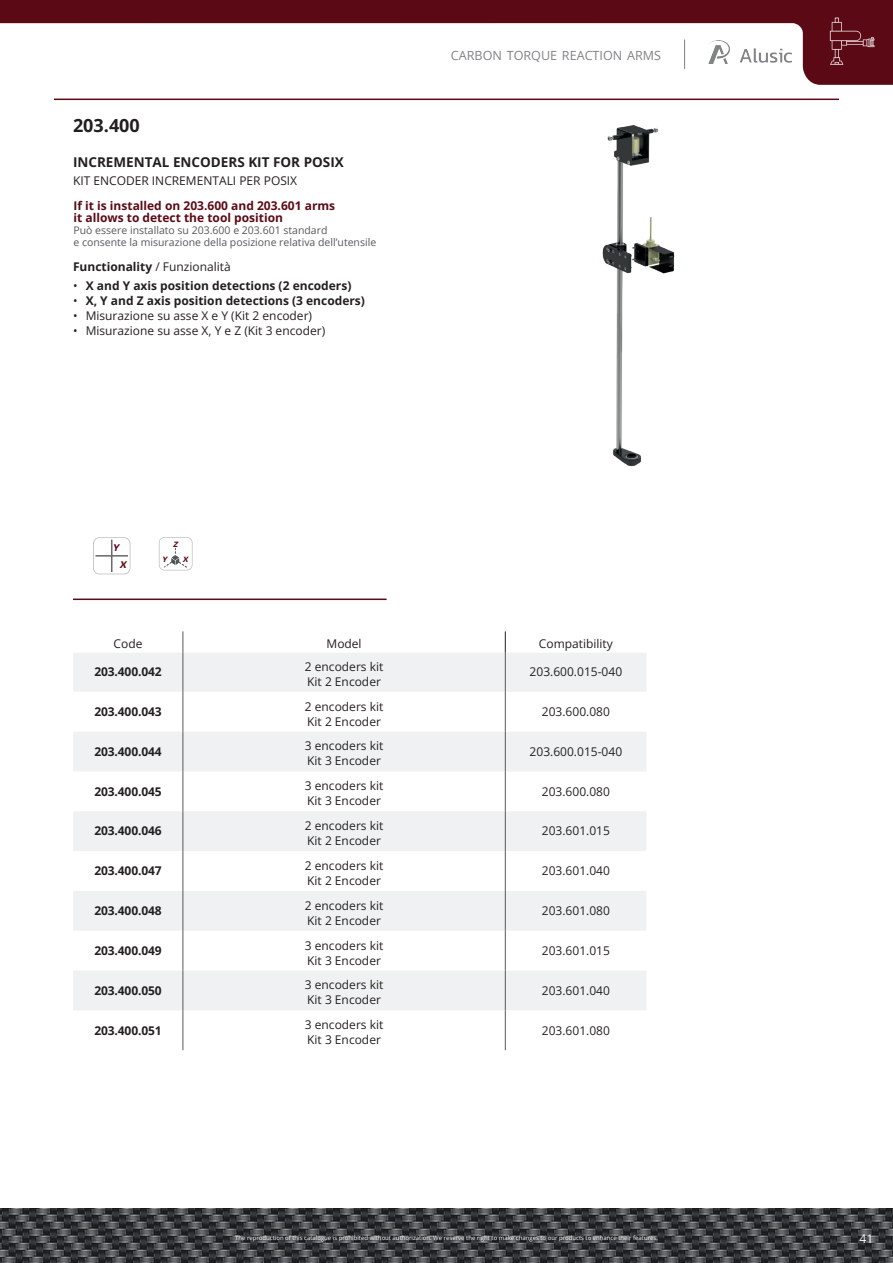
<style>
.page{position:relative;width:893px;height:1263px;background:#fff}
.page>*{position:absolute;margin:0;border:0;box-sizing:border-box;transform-origin:0 0}
.t1{font:700 18px "Open Sans";color:#231f20}
.t2{font:700 13.5px "Open Sans";color:#231f20}
.t3{font:12.6px "Open Sans";color:#808285}
.t4{font:12px/15px "Open Sans";color:#231f20}
.t5{font:700 12px "Open Sans";color:#231f20}
.t6{font:700 12px/12px "Open Sans";color:#5b0a15}
.t7{font:12px "Open Sans";color:#fff}
.t8{font:10.5px/12px "Open Sans";color:#57585a}
.t9{font:10.05px "Eurostile Hea Ita";color:#5b0a15}
.t10{font:7.95px "Eurostile Hea Ita";color:#5b0a15}
.t11{font:6px "Open Sans";color:#fff}
.s1{font-weight:400}
</style>
<div class="page">
<img style="left:0;top:1209px;width:893px;height:54px">
<hr style="left:54px;top:99px;width:785px;height:1px;background:#5b0a15">
<svg style="left:0;top:0;width:893px;height:85px"></svg>
<img style="left:824px;top:13px;width:56px;height:56px">
<svg style="left:684px;top:40px;width:1px;height:29px"></svg>
<img style="left:602px;top:125px;width:73px;height:342px">
<svg style="left:93px;top:537px;width:37px;height:37px"></svg>
<hr style="left:111px;top:540px;width:1px;height:32px;background:#686b6c">
<hr style="left:95px;top:555px;width:33px;height:2px;background:#686b6c">
<svg style="left:159px;top:537px;width:34px;height:33px"></svg>
<hr style="left:73px;top:598px;width:314px;height:2px;background:#5b0a15">
<svg style="left:73px;top:653px;width:573px;height:357px;fill:#f0f1f2"></svg>
<hr style="left:183px;top:653px;width:1px;height:39px;background:#57585a">
<hr style="left:505px;top:653px;width:1px;height:39px;background:#57585a">
<hr style="left:183px;top:692px;width:1px;height:40px;background:#57585a">
<hr style="left:505px;top:692px;width:1px;height:40px;background:#57585a">
<hr style="left:183px;top:732px;width:1px;height:39px;background:#57585a">
<hr style="left:505px;top:732px;width:1px;height:39px;background:#57585a">
<hr style="left:183px;top:771px;width:1px;height:40px;background:#57585a">
<hr style="left:505px;top:771px;width:1px;height:40px;background:#57585a">
<hr style="left:183px;top:811px;width:1px;height:40px;background:#57585a">
<hr style="left:505px;top:811px;width:1px;height:40px;background:#57585a">
<hr style="left:183px;top:851px;width:1px;height:40px;background:#57585a">
<hr style="left:505px;top:851px;width:1px;height:40px;background:#57585a">
<hr style="left:183px;top:891px;width:1px;height:40px;background:#57585a">
<hr style="left:505px;top:891px;width:1px;height:40px;background:#57585a">
<hr style="left:183px;top:931px;width:1px;height:39px;background:#57585a">
<hr style="left:505px;top:931px;width:1px;height:39px;background:#57585a">
<hr style="left:183px;top:970px;width:1px;height:40px;background:#57585a">
<hr style="left:505px;top:970px;width:1px;height:40px;background:#57585a">
<hr style="left:183px;top:1010px;width:1px;height:40px;background:#57585a">
<hr style="left:505px;top:1010px;width:1px;height:40px;background:#57585a">
<svg style="left:183px;top:631px;width:1px;height:22px"></svg>
<svg style="left:505px;top:631px;width:1px;height:22px"></svg>
<h1 class="t1" style="left:73px;top:112px;width:68px">203.400</h1>
<p class="t2" style="left:73px;top:153px;width:272px">INCREMENTAL ENCODERS KIT FOR POSIX</p>
<p class="t4" style="left:73px;top:173px;width:226px">KIT ENCODER INCREMENTALI PER POSIX</p>
<p class="t6" style="left:73px;top:200px;width:263px">If it is installed on 203.600 and 203.601 arms it allows to detect the tool position</p>
<p class="t8" style="left:73px;top:224px;width:304px">Può essere installato su 203.600 e 203.601 standard<br>e consente la misurazione della posizione relativa dell’utensile</p>
<p class="t5" style="left:73px;top:259px;width:159px">Functionality <span class="s1">/ Funzionalità</span></p>
<p class="t5" style="left:73px;top:277px;width:280px"><span class="s1">•</span> X and Y axis position detections (2 encoders)</p>
<p class="t5" style="left:73px;top:292px;width:293px"><span class="s1">•</span> X, Y and Z axis position detections (3 encoders)</p>
<p class="t4" style="left:73px;top:307px;width:241px">• Misurazione su asse X e Y (Kit 2 encoder)</p>
<p class="t4" style="left:73px;top:322px;width:254px">• Misurazione su asse X, Y e Z (Kit 3 encoder)</p>
<p class="t3" style="left:451px;top:47px;width:212px">CARBON TORQU E REACTION ARMS</p>
<p class="t9" style="left:113px;top:540px;width:8px">Y</p>
<p class="t9" style="left:120px;top:558px;width:8px">X</p>
<p class="t10" style="left:173px;top:538px;width:6px">Z</p>
<p class="t10" style="left:163px;top:553px;width:6px">Y</p>
<p class="t10" style="left:183px;top:554px;width:7px">X</p>
<p class="t4" style="left:114px;top:636px;width:30px">Code</p>
<p class="t4" style="left:327px;top:636px;width:37px">Model</p>
<p class="t4" style="left:539px;top:636px;width:75px">Compatibility</p>
<p class="t5" style="left:94px;top:663px;width:69px">203.400.042</p>
<p class="t4" style="left:305px;top:659px;width:80px">2 encoders kit<br>Kit 2 Encoder</p>
<p class="t4" style="left:530px;top:664px;width:94px">203.600.015-040</p>
<p class="t5" style="left:94px;top:703px;width:69px">203.400.043</p>
<p class="t4" style="left:305px;top:698px;width:80px">2 encoders kit<br>Kit 2 Encoder</p>
<p class="t4" style="left:542px;top:704px;width:70px">203.600.080</p>
<p class="t5" style="left:94px;top:743px;width:69px">203.400.044</p>
<p class="t4" style="left:305px;top:738px;width:80px">3 encoders kit<br>Kit 3 Encoder</p>
<p class="t4" style="left:530px;top:744px;width:94px">203.600.015-040</p>
<p class="t5" style="left:94px;top:783px;width:69px">203.400.045</p>
<p class="t4" style="left:305px;top:778px;width:80px">3 encoders kit<br>Kit 3 Encoder</p>
<p class="t4" style="left:542px;top:783px;width:70px">203.600.080</p>
<p class="t5" style="left:94px;top:823px;width:69px">203.400.046</p>
<p class="t4" style="left:305px;top:818px;width:80px">2 encoders kit<br>Kit 2 Encoder</p>
<p class="t4" style="left:542px;top:823px;width:70px">203.601.015</p>
<p class="t5" style="left:94px;top:862px;width:69px">203.400.047</p>
<p class="t4" style="left:305px;top:858px;width:80px">2 encoders kit<br>Kit 2 Encoder</p>
<p class="t4" style="left:542px;top:863px;width:70px">203.601.040</p>
<p class="t5" style="left:94px;top:902px;width:69px">203.400.048</p>
<p class="t4" style="left:305px;top:897px;width:80px">2 encoders kit<br>Kit 2 Encoder</p>
<p class="t4" style="left:542px;top:903px;width:70px">203.601.080</p>
<p class="t5" style="left:94px;top:942px;width:69px">203.400.049</p>
<p class="t4" style="left:305px;top:937px;width:80px">3 encoders kit<br>Kit 3 Encoder</p>
<p class="t4" style="left:542px;top:943px;width:70px">203.601.015</p>
<p class="t5" style="left:94px;top:982px;width:69px">203.400.050</p>
<p class="t4" style="left:305px;top:977px;width:80px">3 encoders kit<br>Kit 3 Encoder</p>
<p class="t4" style="left:542px;top:983px;width:70px">203.601.040</p>
<p class="t5" style="left:94px;top:1022px;width:69px">203.400.051</p>
<p class="t4" style="left:305px;top:1017px;width:80px">3 encoders kit<br>Kit 3 Encoder</p>
<p class="t4" style="left:542px;top:1022px;width:70px">203.601.080</p>
<p class="t11" style="left:235px;top:1233px;width:424px">The reproduction of this catalogue is prohibited without authorization. We reserve the right to make changes to our products to enhance their features.</p>
<p class="t7" style="left:859px;top:1230px;width:15px">41</p>
</div>
